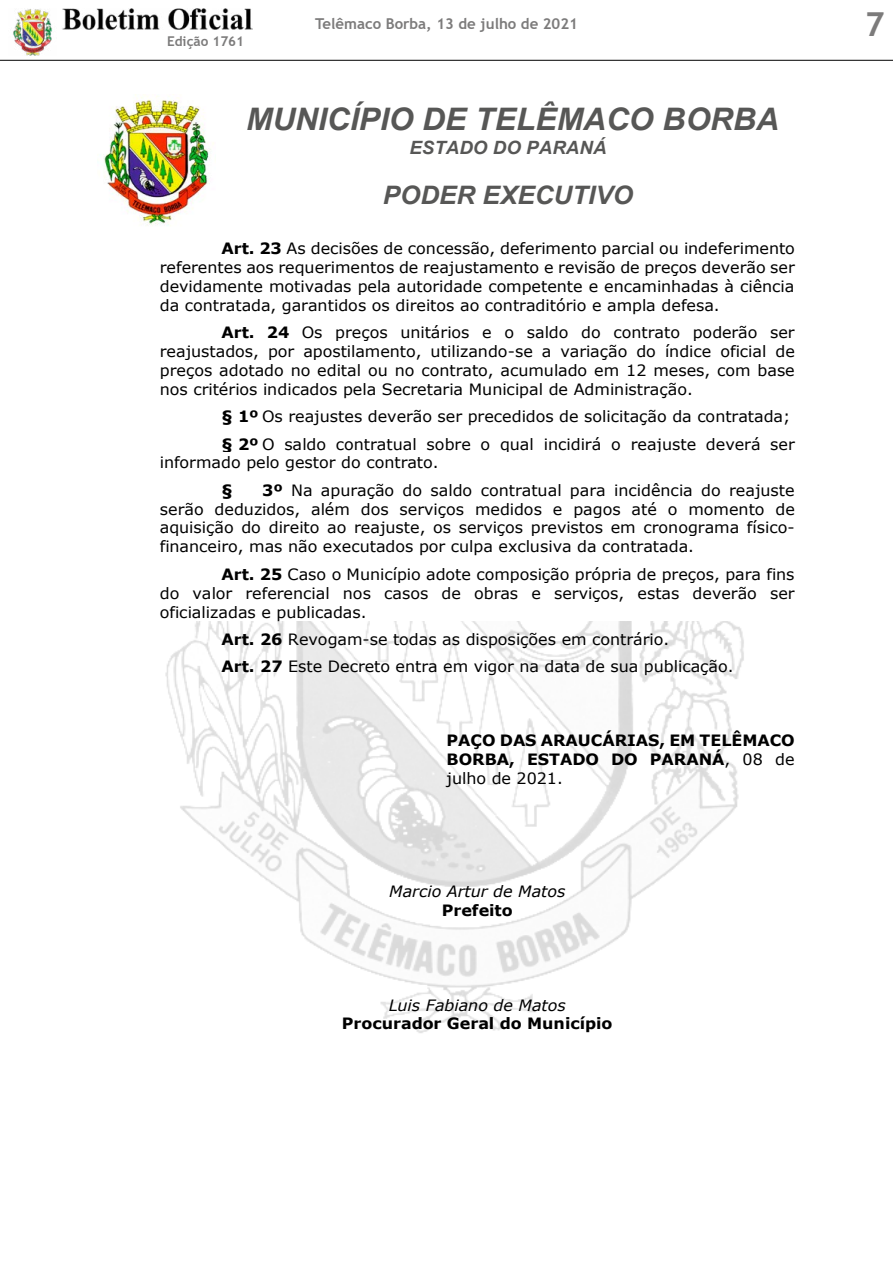
<style>
.page{position:relative;width:893px;height:1263px;background:#fff}
.page>*{position:absolute;margin:0;border:0;box-sizing:border-box;transform-origin:0 0}
.t1{font:700 33px "Trebuchet MS";color:#7c7b7b}
.t2{font:italic 700 31.05px "Arial";color:#575756}
.t3{font:italic 700 25.5px "Arial";color:#575756}
.t4{font:italic 700 18.3px "Arial";color:#575756}
.t5{font:15.6px/18.9px "Verdana";letter-spacing:-.005em;color:#000;text-align:justify}
.t6{font:700 15.6px/18.9px "Verdana";color:#000;text-align:justify}
.t7{font:italic 15.6px "Verdana";letter-spacing:-.005em;color:#000}
.t8{font:700 15px "Trebuchet MS";color:#7c7b7b}
.t9{font:700 13.5px "Trebuchet MS";color:#7c7b7b}
.s1{font-weight:700}
.s2{font-weight:400}
</style>
<div class="page">
<img style="left:13px;top:9px;width:39px;height:47px">
<img style="left:62px;top:8px;width:191px;height:21px">
<hr style="left:0;top:60px;width:893px;height:1px;background:#000">
<img style="left:104px;top:94px;width:110px;height:132px">
<img style="left:165px;top:621px;width:579px;height:412px">
<p class="t9" style="left:167px;top:33px;width:79px">Edição 1761</p>
<p class="t8" style="left:315px;top:14px;width:264px">Telêmaco Borba, 13 de julho de 2021</p>
<h1 class="t1" style="left:865px;top:3px;width:21px">7</h1>
<h2 class="t2" style="left:246px;top:98px;width:534px">MUNICÍPIO DE TELÊMACO BORBA</h2>
<p class="t4" style="left:409px;top:135px;width:199px">ESTADO DO PARANÁ</p>
<h3 class="t3" style="left:383px;top:178px;width:252px">PODER EXECUTIVO</h3>
<p class="t5" style="left:160px;top:239px;width:637px;text-indent:62px"><span class="s1">Art. 23</span> As decisões de concessão, deferimento parcial ou indeferimento referentes aos requerimentos de reajustamento e revisão de preços deverão ser devidamente motivadas pela autoridade competente e encaminhadas à ciência da contratada, garantidos os direitos ao contraditório e ampla defesa.</p>
<p class="t5" style="left:160px;top:323px;width:636px;text-indent:62px"><span class="s1">Art. 24</span> Os preços unitários e o saldo do contrato poderão ser reajustados, por apostilamento, utilizando-se a variação do índice oficial de preços adotado no edital ou no contrato, acumulado em 12 meses, com base nos critérios indicados pela Secretaria Municipal de Administração.</p>
<p class="t5" style="left:221px;top:402px;width:575px;line-height:27.5px"><span class="s1">§ 1º</span> Os reajustes deverão ser precedidos de solicitação da contratada; <span class="s1">§ 2º</span> O saldo contratual sobre o qual incidirá o reajuste deverá ser</p>
<p class="t5" style="left:160px;top:453px;width:280px">informado pelo gestor do contrato.</p>
<p class="t6" style="left:221px;top:480px;width:13px">§</p>
<p class="t5" style="left:160px;top:480px;width:637px;text-indent:102px"><span class="s1">3º</span> Na apuração do saldo contratual para incidência do reajuste serão deduzidos, além dos serviços medidos e pagos até o momento de aquisição do direito ao reajuste, os serviços previstos em cronograma físico&shy;financeiro, mas não executados por culpa exclusiva da contratada.</p>
<p class="t5" style="left:160px;top:564px;width:636px;text-indent:62px"><span class="s1">Art. 25</span> Caso o Município adote composição própria de preços, para fins do valor referencial nos casos de obras e serviços, estas deverão ser oficializadas e publicadas.</p>
<p class="t5" style="left:221px;top:625px;width:514px;line-height:27.5px"><span class="s1">Art. 26</span> Revogam-se todas as disposições em contrário.<br><span class="s1">Art. 27</span> Este Decreto entra em vigor na data de sua publicação.</p>
<p class="t6" style="left:447px;top:730px;width:350px">PAÇO DAS ARAUCÁRIAS, EM TELÊMACO BORBA, ESTADO DO PARANÁ<span class="s2">, 08 de julho de 2021.</span></p>
<p class="t7" style="left:389px;top:881px;width:178px">Marcio Artur de Matos</p>
<p class="t6" style="left:442px;top:900px;width:73px">Prefeito</p>
<p class="t7" style="left:389px;top:994px;width:179px">Luis Fabiano de Matos</p>
<p class="t6" style="left:342px;top:1014px;width:272px">Procurador Geral do Município</p>
</div>
